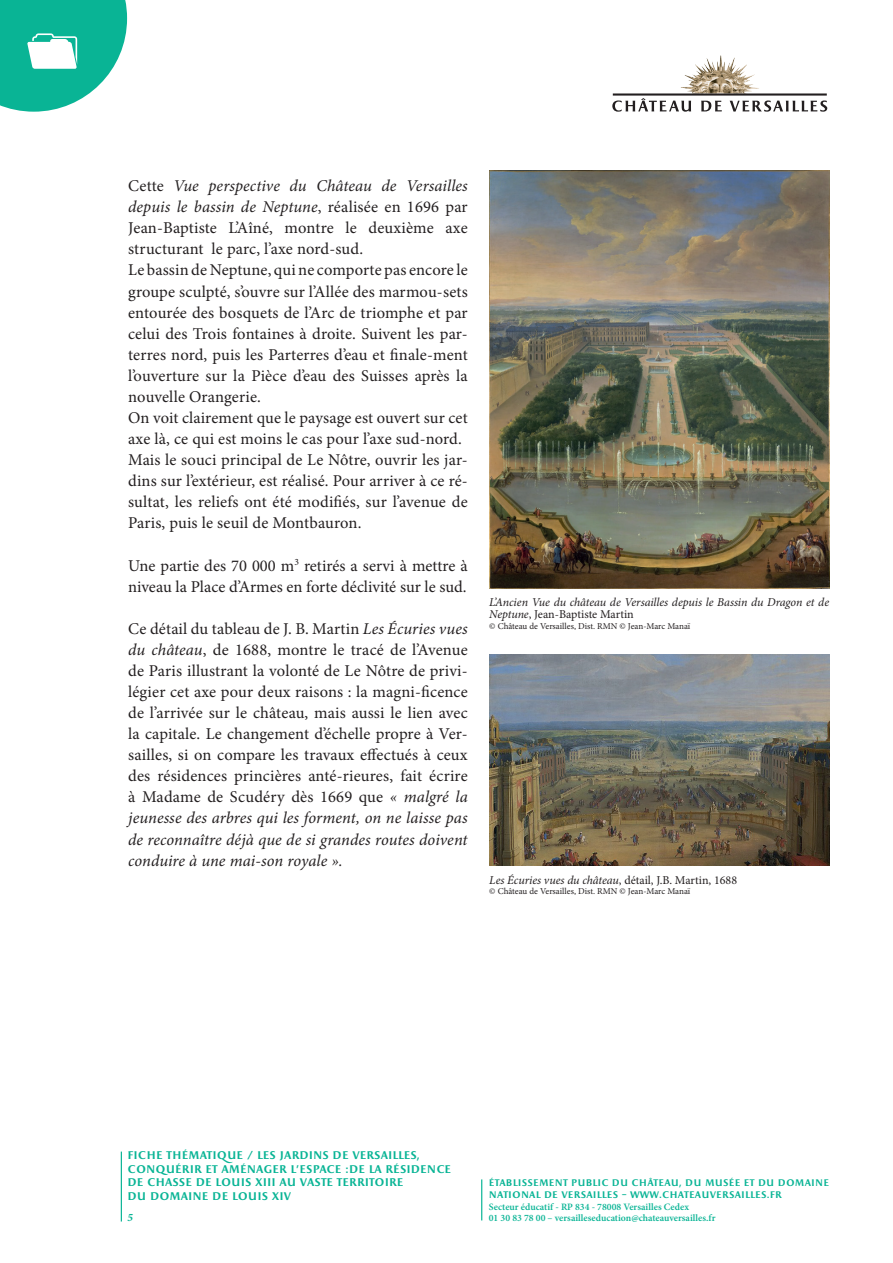
<style>
.page{position:relative;width:893px;height:1263px;background:#fff}
.page>*{position:absolute;margin:0;border:0;box-sizing:border-box;transform-origin:0 0}
.t1{font:16.5px/21px "Minion Pro";letter-spacing:.005em;color:#231f20}
.t2{font:italic 12px/12px "Minion Pro";letter-spacing:-.005em;color:#231f20}
.t3{font:700 11.25px/13.5px "Apollon";color:#09b495}
.t4{font:italic 700 11.25px "Minion Pro";color:#09b495}
.t5{font:600 9.75px/11.7px "Minion Pro";color:#09b495}
.t6{font:700 9.6px/11.7px "Apollon";letter-spacing:.015em;color:#09b495}
.t7{font:9px "Minion Pro";letter-spacing:-.005em;color:#231f20}
.s1{font-style:italic}
.s2{font-style:normal}
</style>
<div class="page">
<img style="left:681px;top:55px;width:78px;height:38px">
<svg style="left:612px;top:93px;width:215px;height:19px"></svg>
<hr style="left:121px;top:1151px;width:1px;height:70px;background:#09b495">
<hr style="left:481px;top:1179px;width:1px;height:41px;background:#09b495">
<svg style="left:0;top:0;width:127px;height:112px"></svg>
<img style="left:489px;top:170px;width:340px;height:418px">
<img style="left:489px;top:655px;width:340px;height:211px">
<p class="t1" style="left:128px;top:175px;width:341px">Cette <span class="s1">Vue perspective du Château de Versailles depuis le bassin de Neptune</span>, réalisée en 1696 par Jean-Baptiste L’Aîné, montre le deuxième axe structurant le parc, l’axe nord-sud.<br>Le bassin de Neptune, qui ne comporte pas encore le groupe sculpté, s’ouvre sur l’Allée des marmou-sets entourée des bosquets de l’Arc de triomphe et par celui des Trois fontaines à droite. Suivent les par&shy;terres nord, puis les Parterres d’eau et finale-ment l’ouverture sur la Pièce d’eau des Suisses après la nouvelle Orangerie.<br>On voit clairement que le paysage est ouvert sur cet axe là, ce qui est moins le cas pour l’axe sud-nord.<br>Mais le souci principal de Le Nôtre, ouvrir les jar&shy;dins sur l’extérieur, est réalisé. Pour arriver à ce ré&shy;sultat, les reliefs ont été modifiés, sur l’avenue de Paris, puis le seuil de Montbauron.</p>
<p class="t1" style="left:128px;top:555px;width:341px">Une partie des 70 000 m<sup>3</sup> retirés a servi à mettre à niveau la Place d’Armes en forte déclivité sur le sud.</p>
<p class="t1" style="left:128px;top:618px;width:341px;text-align:justify">Ce détail du tableau de J. B. Martin <span class="s1">Les Écuries vues du château</span>, de 1688, montre le tracé de l’Avenue de Paris illustrant la volonté de Le Nôtre de privi&shy;légier cet axe pour deux raisons : la magni-ficence de l’arrivée sur le château, mais aussi le lien avec la capitale. Le changement d’échelle propre à Ver&shy;sailles, si on compare les travaux effectués à ceux des résidences princières anté-rieures, fait écrire à Madame de Scudéry dès 1669 que <span class="s1">« malgré la jeunesse des arbres qui les forment, on ne laisse pas de reconnaître déjà que de si grandes routes doivent conduire à une mai-son royale ».</span></p>
<p class="t2" style="left:489px;top:596px;width:341px">L’Ancien Vue du château de Versailles depuis le Bassin du Dragon et de<br>Neptune<span class="s2">, Jean-Baptiste Martin</span></p>
<p class="t7" style="left:489px;top:620px;width:202px">© Château de Versailles, Dist. RMN © Jean-Marc Manaï</p>
<p class="t2" style="left:489px;top:874px;width:249px">Les Écuries vues du château<span class="s2">, détail, J.B. Martin, 1688</span></p>
<p class="t7" style="left:489px;top:885px;width:202px">© Château de Versailles, Dist. RMN © Jean-Marc Manaï</p>
<p class="t3" style="left:128px;top:1149px;width:325px">FICHE THÉMATIQUE / LES JARDINS DE VERSAILLES, CONQUÉRIR ET AMÉNAGER L’ESPACE :DE LA RÉSIDENCE DE CHASSE DE LOUIS XIII AU VASTE TERRITOIRE<br>DU DOMAINE DE LOUIS XIV</p>
<p class="t4" style="left:128px;top:1209px;width:7px">5</p>
<p class="t6" style="left:489px;top:1177px;width:342px">ÉTABLISSEMENT PUBLIC DU CHÂTEAU, DU MUSÉE ET DU DOMAINE<br>NATIONAL DE VERSAILLES – WWW.CHATEAUVERSAILLES.FR</p>
<p class="t5" style="left:489px;top:1201px;width:228px">Secteur éducatif - RP 834 - 78008 Versailles Cedex<br>01 30 83 78 00 – versailleseducation@chateauversailles.fr</p>
</div>
